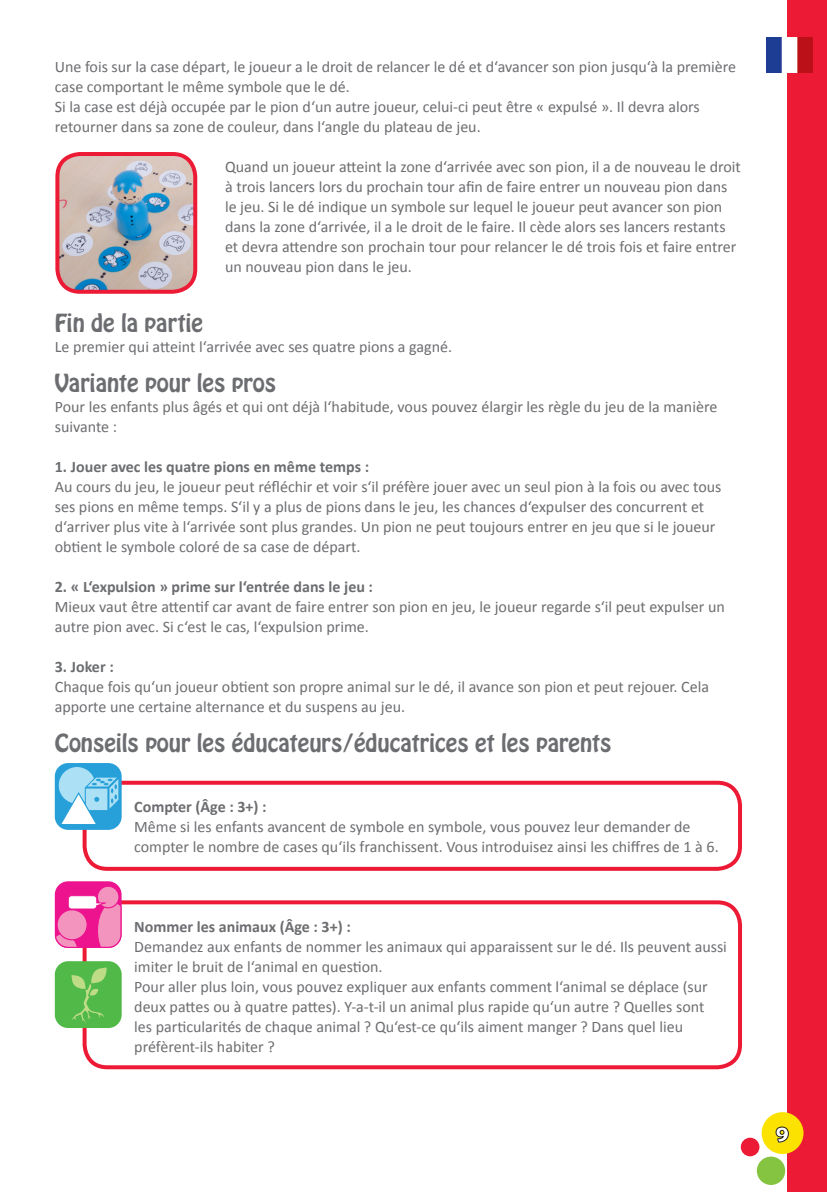
<style>
.page{position:relative;width:827px;height:1192px;background:#fff}
.page>*{position:absolute;margin:0;border:0;box-sizing:border-box;transform-origin:0 0}
.t1{font:700 24px "Berlin Sans FB Demi";color:#fff}
.t2{font:22px "Hobo Std";color:#6c6d70}
.t3{font:16px/20px "Calibri";color:#6c6d70}
.t4{font:700 16px "Calibri";color:#6c6d70}
</style>
<div class="page">
<div style="left:787px;top:0;width:39px;height:1192px;background:#ed1a36"></div>
<div style="left:761px;top:1112px;width:42px;height:42px;background:#fce201;border-radius:50%"></div>
<div style="left:740px;top:1138px;width:19px;height:18px;background:#ed1a36;border-radius:50%"></div>
<div style="left:756px;top:1157px;width:28px;height:28px;background:#84c440;border-radius:50%"></div>
<svg style="left:775px;top:1126px;width:14px;height:17px"></svg>
<img style="left:766px;top:37px;width:46px;height:35px">
<div style="left:83px;top:781px;width:658px;height:90px;border:4px solid #ed1a36;border-radius:23px"></div>
<div style="left:83px;top:900px;width:658px;height:169px;border:4px solid #ed1a36;border-radius:23px"></div>
<div style="left:55px;top:763px;width:66px;height:67px;background:#279fd9;border-radius:13px"></div>
<div style="left:58px;top:766px;width:38px;height:38px;background:#abe0f5;border-radius:50%"></div>
<div style="left:58px;top:766px;width:38px;height:39px;border:1px solid #279fd9;border-radius:50%"></div>
<svg style="left:59px;top:777px;width:60px;height:49px"></svg>
<svg style="left:55px;top:881px;width:66px;height:67px;background:#ef49a4"></svg>
<div style="left:97px;top:886px;width:22px;height:22px;background:#f394bf;border-radius:50%"></div>
<div style="left:97px;top:886px;width:22px;height:22px;border:1px solid #ed138f;border-radius:50%"></div>
<div style="left:57px;top:910px;width:30px;height:30px;background:#f394bf;border-radius:50%"></div>
<div style="left:56px;top:909px;width:32px;height:31px;border:1px solid #ed138f;border-radius:50%"></div>
<div style="left:68px;top:896px;width:29px;height:13px;background:#fff;border-radius:3px"></div>
<div style="left:68px;top:895px;width:29px;height:14px;border:1px solid #ed138f;border-radius:3px"></div>
<div style="left:55px;top:961px;width:67px;height:67px;background:#51b948;border-radius:13px"></div>
<svg style="left:71px;top:967px;width:36px;height:56px"></svg>
<img style="left:60px;top:155px;width:134px;height:134px">
<div style="left:55px;top:152px;width:142px;height:142px;border:4px solid #ed1a36;border-radius:23px"></div>
<p class="t3" style="left:55px;top:57px;width:682px">Une fois sur la case départ, le joueur a le droit de relancer le dé et d‘avancer son pion jusqu‘à la première case comportant le même symbole que le dé.</p>
<p class="t3" style="left:55px;top:97px;width:646px">Si la case est déjà occupée par le pion d‘un autre joueur, celui-ci peut être « expulsé ». Il devra alors retourner dans sa zone de couleur, dans l‘angle du plateau de jeu.</p>
<p class="t3" style="left:225px;top:157px;width:517px">Quand un joueur atteint la zone d‘arrivée avec son pion, il a de nouveau le droit à trois lancers lors du prochain tour afin de faire entrer un nouveau pion dans le jeu. Si le dé indique un symbole sur lequel le joueur peut avancer son pion dans la zone d‘arrivée, il a le droit de le faire. Il cède alors ses lancers restants et devra attendre son prochain tour pour relancer le dé trois fois et faire entrer un nouveau pion dans le jeu.</p>
<p class="t2" style="left:55px;top:308px;width:150px">Fin de la partie</p>
<p class="t3" style="left:55px;top:337px;width:398px">Le premier qui atteint l‘arrivée avec ses quatre pions a gagné.</p>
<p class="t2" style="left:55px;top:368px;width:223px">Variante pour les pros</p>
<p class="t3" style="left:55px;top:397px;width:663px">Pour les enfants plus âgés et qui ont déjà l‘habitude, vous pouvez élargir les règle du jeu de la manière suivante :</p>
<p class="t4" style="left:55px;top:456px;width:316px">1. Jouer avec les quatre pions en même temps :</p>
<p class="t3" style="left:55px;top:477px;width:668px">Au cours du jeu, le joueur peut réfléchir et voir s‘il préfère jouer avec un seul pion à la fois ou avec tous ses pions en même temps. S‘il y a plus de pions dans le jeu, les chances d‘expulser des concurrent et d‘arriver plus vite à l‘arrivée sont plus grandes. Un pion ne peut toujours entrer en jeu que si le joueur obtient le symbole coloré de sa case de départ.</p>
<p class="t4" style="left:55px;top:576px;width:319px">2. « L‘expulsion » prime sur l‘entrée dans le jeu :</p>
<p class="t3" style="left:55px;top:597px;width:671px">Mieux vaut être attentif car avant de faire entrer son pion en jeu, le joueur regarde s‘il peut expulser un autre pion avec. Si c‘est le cas, l‘expulsion prime.</p>
<p class="t4" style="left:55px;top:656px;width:60px">3. Joker :</p>
<p class="t3" style="left:55px;top:677px;width:655px">Chaque fois qu‘un joueur obtient son propre animal sur le dé, il avance son pion et peut rejouer. Cela apporte une certaine alternance et du suspens au jeu.</p>
<p class="t2" style="left:55px;top:728px;width:558px">Conseils pour les éducateurs/éducatrices et les parents</p>
<p class="t4" style="left:134px;top:796px;width:134px">Compter (Âge : 3+) :</p>
<p class="t3" style="left:134px;top:817px;width:585px">Même si les enfants avancent de symbole en symbole, vous pouvez leur demander de compter le nombre de cases qu‘ils franchissent. Vous introduisez ainsi les chiffres de 1 à 6.</p>
<p class="t4" style="left:134px;top:916px;width:218px">Nommer les animaux (Âge : 3+) :</p>
<p class="t3" style="left:134px;top:937px;width:594px">Demandez aux enfants de nommer les animaux qui apparaissent sur le dé. Ils peuvent aussi imiter le bruit de l‘animal en question.</p>
<p class="t3" style="left:134px;top:977px;width:575px">Pour aller plus loin, vous pouvez expliquer aux enfants comment l‘animal se déplace (sur deux pattes ou à quatre pattes). Y-a-t-il un animal plus rapide qu‘un autre ? Quelles sont les particularités de chaque animal ? Qu‘est-ce qu‘ils aiment manger ? Dans quel lieu préfèrent-ils habiter ?</p>
<h1 class="t1" style="left:775px;top:1119px;width:15px">9</h1>
</div>
